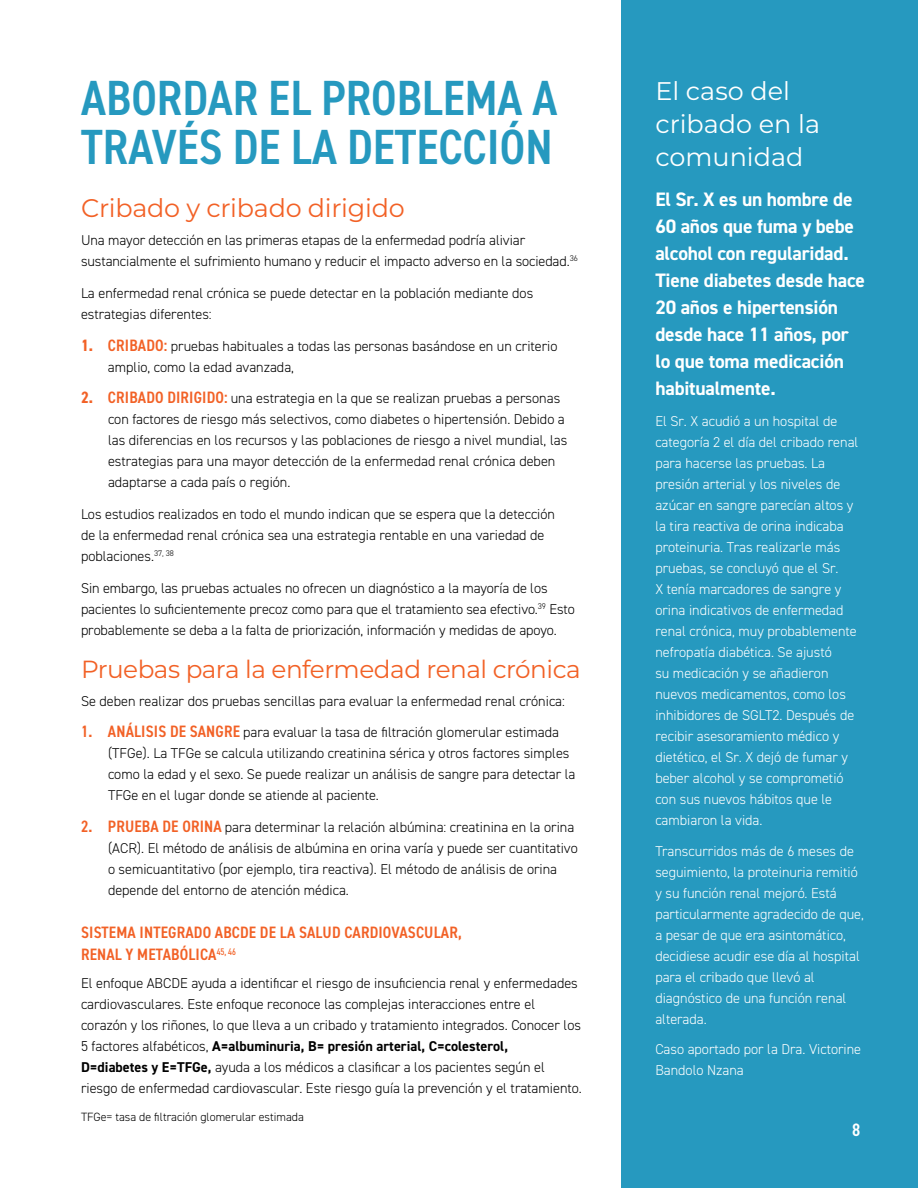
<style>
.page{position:relative;width:918px;height:1188px;background:#fff}
.page>*{position:absolute;margin:0;border:0;box-sizing:border-box;transform-origin:0 0}
.t1{font:600 condensed 49.5px/49.5px "DIN2014";color:#2699bf}
.t2{font:25.5px/33px "Montserrat";color:#fff}
.t3{font:25.5px "Montserrat";letter-spacing:-.01em;color:#f26126}
.t4{font:24.75px "Montserrat";letter-spacing:-.02em;color:#f26126}
.t5{font:700 19.5px/27px "DIN2014";letter-spacing:-.01em;color:#fff}
.t6{font:600 condensed 18px "DIN2014";color:#fff}
.t7{font:600 condensed 16.5px/22.5px "DIN2014";letter-spacing:.01em;color:#f26126}
.t8{font:300 14.25px/21px "DIN2014";color:#000}
.t9{font:300 14.25px/21px "DIN2014";color:#fff}
.t10{font:300 12px "DIN2014";color:#000}
.s1{font-weight:700;font-stretch:condensed;font-size:16.5px;color:#f26126}
.s2{font-weight:600;font-stretch:condensed;font-size:16.5px;color:#f26126}
.s3{font-weight:700}
</style>
<div class="page">
<div style="left:622px;top:0;width:296px;height:1188px;background:#2699bf"></div>
<h1 class="t1" style="left:81px;top:72px;width:478px">ABORDAR EL PROBLEMA A<br>TRAVÉS DE LA DETECCIÓN</h1>
<h2 class="t3" style="left:81px;top:191px;width:325px">Cribado y cribado dirigido</h2>
<p class="t8" style="left:81px;top:230px;width:498px">Una mayor detección en las primeras etapas de la enfermedad podría aliviar sustancialmente el sufrimiento humano y reducir el impacto adverso en la sociedad.<sup>36</sup></p>
<p class="t8" style="left:81px;top:282px;width:454px">La enfermedad renal crónica se puede detectar en la población mediante dos estrategias diferentes:</p>
<p class="t8" style="left:108px;top:335px;width:451px;text-indent:-27px"><span class="s1">1.</span> <span class="s2">CRIBADO:</span> pruebas habituales a todas las personas basándose en un criterio amplio, como la edad avanzada,</p>
<p class="t8" style="left:108px;top:388px;width:461px;text-indent:-27px"><span class="s1">2.</span> <span class="s2">CRIBADO DIRIGIDO:</span> una estrategia en la que se realizan pruebas a personas con factores de riesgo más selectivos, como diabetes o hipertensión. Debido a las diferencias en los recursos y las poblaciones de riesgo a nivel mundial, las estrategias para una mayor detección de la enfermedad renal crónica deben adaptarse a cada país o región.</p>
<p class="t8" style="left:81px;top:504px;width:476px">Los estudios realizados en todo el mundo indican que se espera que la detección de la enfermedad renal crónica sea una estrategia rentable en una variedad de poblaciones.<sup>37,</sup> <sup>38</sup></p>
<p class="t8" style="left:81px;top:578px;width:495px">Sin embargo, las pruebas actuales no ofrecen un diagnóstico a la mayoría de los pacientes lo suficientemente precoz como para que el tratamiento sea efectivo.<sup>39</sup> Esto probablemente se deba a la falta de priorización, información y medidas de apoyo.</p>
<h3 class="t4" style="left:81px;top:652px;width:501px">Pruebas para la enfermedad renal crónica</h3>
<p class="t8" style="left:81px;top:690px;width:486px">Se deben realizar dos pruebas sencillas para evaluar la enfermedad renal crónica:</p>
<p class="t8" style="left:108px;top:722px;width:469px;text-indent:-27px"><span class="s2">1. ANÁLISIS DE SANGRE</span> para evaluar la tasa de filtración glomerular estimada (TFGe). La TFGe se calcula utilizando creatinina sérica y otros factores simples como la edad y el sexo. Se puede realizar un análisis de sangre para detectar la TFGe en el lugar donde se atiende al paciente.</p>
<p class="t8" style="left:108px;top:817px;width:471px;text-indent:-27px"><span class="s2">2. PRUEBA DE ORINA</span> para determinar la relación albúmina: creatinina en la orina (ACR). El método de análisis de albúmina en orina varía y puede ser cuantitativo o semicuantitativo (por ejemplo, tira reactiva). El método de análisis de orina depende del entorno de atención médica.</p>
<p class="t7" style="left:81px;top:921px;width:382px">SISTEMA INTEGRADO ABCDE DE LA SALUD CARDIOVASCULAR,<br>RENAL Y METABÓLICA<sup>45,</sup> <sup>46</sup></p>
<p class="t8" style="left:81px;top:973px;width:502px">El enfoque ABCDE ayuda a identificar el riesgo de insuficiencia renal y enfermedades cardiovasculares. Este enfoque reconoce las complejas interacciones entre el corazón y los riñones, lo que lleva a un cribado y tratamiento integrados. Conocer los 5 factores alfabéticos, <span class="s3">A=albuminuria, B= presión arterial, C=colesterol,<br>D=diabetes y E=TFGe,</span> ayuda a los médicos a clasificar a los pacientes según el riesgo de enfermedad cardiovascular. Este riesgo guía la prevención y el tratamiento.</p>
<p class="t10" style="left:81px;top:1109px;width:224px">TFGe= tasa de filtración glomerular estimada</p>
<h2 class="t2" style="left:655px;top:73px;width:166px">El caso del cribado en la comunidad</h2>
<h3 class="t5" style="left:655px;top:186px;width:211px">El Sr. X es un hombre de<br>60 años que fuma y bebe alcohol con regularidad.<br>Tiene diabetes desde hace<br>20 años e hipertensión desde hace 11 años, por lo que toma medicación habitualmente.</h3>
<p class="t9" style="left:655px;top:411px;width:205px">El Sr. X acudió a un hospital de categoría 2 el día del cribado renal para hacerse las pruebas. La presión arterial y los niveles de azúcar en sangre parecían altos y la tira reactiva de orina indicaba proteinuria. Tras realizarle más pruebas, se concluyó que el Sr.<br>X tenía marcadores de sangre y orina indicativos de enfermedad renal crónica, muy probablemente nefropatía diabética. Se ajustó<br>su medicación y se añadieron nuevos medicamentos, como los inhibidores de SGLT2. Después de recibir asesoramiento médico y dietético, el Sr. X dejó de fumar y beber alcohol y se comprometió con sus nuevos hábitos que le cambiaron la vida.</p>
<p class="t9" style="left:655px;top:840px;width:210px">Transcurridos más de 6 meses de seguimiento, la proteinuria remitió y su función renal mejoró. Está particularmente agradecido de que, a pesar de que era asintomático, decidiese acudir ese día al hospital para el cribado que llevó al diagnóstico de una función renal alterada.</p>
<p class="t9" style="left:655px;top:1039px;width:207px">Caso aportado por la Dra. Victorine<br>Bandolo Nzana</p>
<p class="t6" style="left:852px;top:1118px;width:10px">8</p>
</div>
